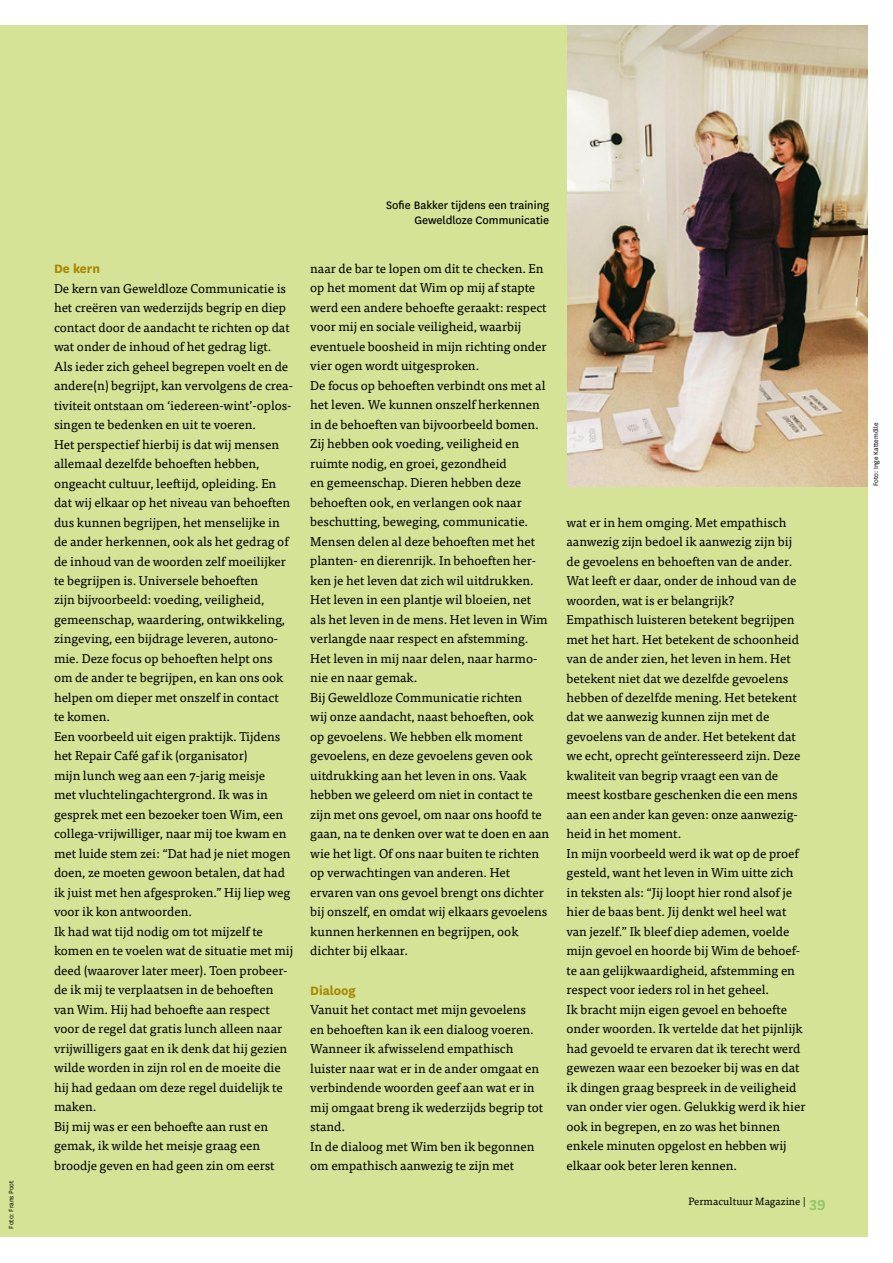
<style>
.page{position:relative;width:893px;height:1263px;background:#fff}
.page>*{position:absolute;margin:0;border:0;box-sizing:border-box;transform-origin:0 0}
.t1{font:700 14.25px "National";color:#a98500}
.t2{font:12.75px/19.5px "Tisa Pro";color:#000}
.t3{font:12.6px/14.5px "National";color:#000;text-align:right}
.t4{font:10.5px "Tisa Pro";color:#000}
.t5{font:7.5px "National";color:#000}
.s1{font-family:"National";font-weight:700;font-size:16.5px;color:#96c76a}
</style>
<div class="page">
<div style="left:0;top:26px;width:867px;height:1211px;background:#d4e396"></div>
<img style="left:567px;top:26px;width:300px;height:460px">
<p class="t5" style="left:6px;top:1229px;width:50px;rotate:-90deg">Foto: Frans Poot</p>
<p class="t1" style="left:54px;top:259px;width:48px">De kern</p>
<p class="t2" style="left:54px;top:278px;width:241px">De kern van Geweldloze Communicatie is het creëren van wederzijds begrip en diep contact door de aandacht te richten op dat wat onder de inhoud of het gedrag ligt.<br>Als ieder zich geheel begrepen voelt en de andere(n) begrijpt, kan vervolgens de crea&shy;tiviteit ontstaan om ‘iedereen-wint’-oplos&shy;singen te bedenken en uit te voeren.<br>Het perspectief hierbij is dat wij mensen allemaal dezelfde behoeften hebben, ongeacht cultuur, leeftijd, opleiding. En dat wij elkaar op het niveau van behoeften dus kunnen begrijpen, het menselijke in de ander herkennen, ook als het gedrag of de inhoud van de woorden zelf moeilijker te begrijpen is. Universele behoeften<br>zijn bijvoorbeeld: voeding, veiligheid, gemeenschap, waardering, ontwikkeling, zingeving, een bijdrage leveren, autono&shy;mie. Deze focus op behoeften helpt ons om de ander te begrijpen, en kan ons ook helpen om dieper met onszelf in contact<br>te komen.<br>Een voorbeeld uit eigen praktijk. Tijdens het Repair Café gaf ik (organisator)<br>mijn lunch weg aan een 7-jarig meisje<br>met vluchtelingachtergrond. Ik was in gesprek met een bezoeker toen Wim, een collega-vrijwilliger, naar mij toe kwam en met luide stem zei: “Dat had je niet mogen doen, ze moeten gewoon betalen, dat had ik juist met hen afgesproken.” Hij liep weg voor ik kon antwoorden.<br>Ik had wat tijd nodig om tot mijzelf te komen en te voelen wat de situatie met mij deed (waarover later meer). Toen probeer&shy;de ik mij te verplaatsen in de behoeften van Wim. Hij had behoefte aan respect voor de regel dat gratis lunch alleen naar vrijwilligers gaat en ik denk dat hij gezien wilde worden in zijn rol en de moeite die hij had gedaan om deze regel duidelijk te maken.<br>Bij mij was er een behoefte aan rust en gemak, ik wilde het meisje graag een broodje geven en had geen zin om eerst</p>
<p class="t3" style="left:386px;top:197px;width:164px">Sofie Bakker tijdens een training<br>Geweldloze Communicatie</p>
<p class="t2" style="left:310px;top:258px;width:241px">naar de bar te lopen om dit te checken. En op het moment dat Wim op mij af stapte werd een andere behoefte geraakt: respect voor mij en sociale veiligheid, waarbij eventuele boosheid in mijn richting onder vier ogen wordt uitgesproken.<br>De focus op behoeften verbindt ons met al het leven. We kunnen onszelf herkennen in de behoeften van bijvoorbeeld bomen.<br>Zij hebben ook voeding, veiligheid en ruimte nodig, en groei, gezondheid<br>en gemeenschap. Dieren hebben deze behoeften ook, en verlangen ook naar beschutting, beweging, communicatie.<br>Mensen delen al deze behoeften met het planten- en dierenrijk. In behoeften her&shy;ken je het leven dat zich wil uitdrukken.<br>Het leven in een plantje wil bloeien, net als het leven in de mens. Het leven in Wim verlangde naar respect en afstemming.<br>Het leven in mij naar delen, naar harmo&shy;nie en naar gemak.<br>Bij Geweldloze Communicatie richten<br>wij onze aandacht, naast behoeften, ook op gevoelens. We hebben elk moment gevoelens, en deze gevoelens geven ook uitdrukking aan het leven in ons. Vaak hebben we geleerd om niet in contact te zijn met ons gevoel, om naar ons hoofd te gaan, na te denken over wat te doen en aan wie het ligt. Of ons naar buiten te richten op verwachtingen van anderen. Het ervaren van ons gevoel brengt ons dichter bij onszelf, en omdat wij elkaars gevoelens kunnen herkennen en begrijpen, ook dichter bij elkaar.</p>
<p class="t1" style="left:310px;top:980px;width:47px">Dialoog</p>
<p class="t2" style="left:310px;top:999px;width:234px">Vanuit het contact met mijn gevoelens<br>en behoeften kan ik een dialoog voeren.<br>Wanneer ik afwisselend empathisch luister naar wat er in de ander omgaat en verbindende woorden geef aan wat er in mij omgaat breng ik wederzijds begrip tot stand.<br>In de dialoog met Wim ben ik begonnen om empathisch aanwezig te zijn met</p>
<p class="t2" style="left:567px;top:511px;width:240px">wat er in hem omging. Met empathisch aanwezig zijn bedoel ik aanwezig zijn bij de gevoelens en behoeften van de ander.<br>Wat leeft er daar, onder de inhoud van de woorden, wat is er belangrijk?<br>Empathisch luisteren betekent begrijpen met het hart. Het betekent de schoonheid van de ander zien, het leven in hem. Het betekent niet dat we dezelfde gevoelens hebben of dezelfde mening. Het betekent dat we aanwezig kunnen zijn met de gevoelens van de ander. Het betekent dat we echt, oprecht geïnteresseerd zijn. Deze kwaliteit van begrip vraagt een van de meest kostbare geschenken die een mens aan een ander kan geven: onze aanwezig&shy;heid in het moment.<br>In mijn voorbeeld werd ik wat op de proef gesteld, want het leven in Wim uitte zich in teksten als: “Jij loopt hier rond alsof je hier de baas bent. Jij denkt wel heel wat van jezelf.” Ik bleef diep ademen, voelde mijn gevoel en hoorde bij Wim de behoef&shy;te aan gelijkwaardigheid, afstemming en respect voor ieders rol in het geheel.<br>Ik bracht mijn eigen gevoel en behoefte onder woorden. Ik vertelde dat het pijnlijk had gevoeld te ervaren dat ik terecht werd gewezen waar een bezoeker bij was en dat ik dingen graag bespreek in de veiligheid van onder vier ogen. Gelukkig werd ik hier ook in begrepen, en zo was het binnen enkele minuten opgelost en hebben wij elkaar ook beter leren kennen.</p>
<p class="t4" style="left:688px;top:1194px;width:139px">Permacultuur Magazine | <span class="s1">39</span></p>
<p class="t5" style="left:871px;top:486px;width:65px;rotate:-90deg">Foto: Inge Kattemölle</p>
</div>
